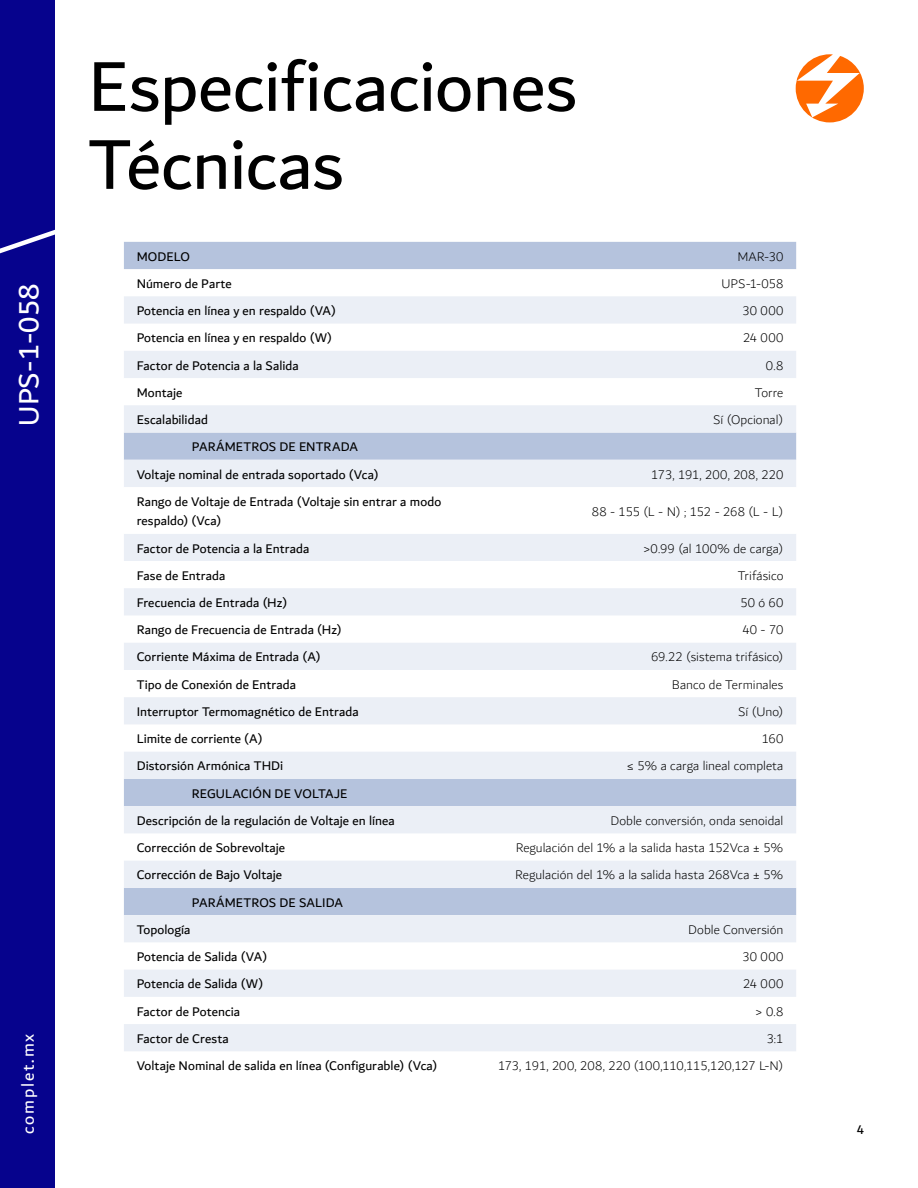
<style>
.page{position:relative;width:918px;height:1188px;background:#fff}
.page>*{position:absolute;margin:0;border:0;box-sizing:border-box;transform-origin:0 0}
.t1{font:75px/78px "Dubai";letter-spacing:-.005em;color:#000}
.t2{font:30px "Dubai";color:#fff}
.t3{font:18px "Dubai";letter-spacing:.1em;color:#fff}
.t4{font:13.5px/27.3px "Dubai";letter-spacing:.005em;color:#000}
.t5{font:300 13.5px "Dubai";letter-spacing:.005em;color:#000}
</style>
<div class="page">
<div style="left:0;top:0;width:54px;height:1188px;background:#06038d"></div>
<svg style="left:0;top:223px;width:55px;height:38px"></svg>
<svg style="left:796px;top:54px;width:68px;height:68px"></svg>
<div style="left:124px;top:242px;width:672px;height:27px;background:#b5c3dd"></div>
<svg style="left:124px;top:296px;width:672px;height:755px;fill:#ebeff6"></svg>
<svg style="left:124px;top:460px;width:672px;height:74px"></svg>
<h2 class="t2" style="left:10px;top:426px;width:143px;rotate:-90deg">UPS-1-058</h2>
<h3 class="t3" style="left:18px;top:1134px;width:102px;rotate:-90deg">complet.mx</h3>
<h1 class="t1" style="left:88px;top:46px;width:491px">Especificaciones<br>Técnicas</h1>
<p class="t4" style="left:137px;top:242px;width:55px">MODELO</p>
<p class="t5" style="left:737px;top:249px;width:48px">MAR-30</p>
<p class="t4" style="left:137px;top:270px;width:97px">Número de Parte</p>
<p class="t5" style="left:721px;top:277px;width:63px">UPS-1-058</p>
<p class="t4" style="left:137px;top:297px;width:201px">Potencia en línea y en respaldo (VA)</p>
<p class="t5" style="left:743px;top:304px;width:42px">30 000</p>
<p class="t4" style="left:137px;top:324px;width:197px">Potencia en línea y en respaldo (W)</p>
<p class="t5" style="left:743px;top:331px;width:42px">24 000</p>
<p class="t4" style="left:137px;top:351px;width:164px">Factor de Potencia a la Salida</p>
<p class="t5" style="left:766px;top:358px;width:19px">0.8</p>
<p class="t4" style="left:137px;top:379px;width:47px">Montaje</p>
<p class="t5" style="left:755px;top:385px;width:30px">Torre</p>
<p class="t4" style="left:137px;top:406px;width:73px">Escalabilidad</p>
<p class="t5" style="left:713px;top:413px;width:72px">Sí (Opcional)</p>
<p class="t4" style="left:137px;top:433px;width:243px;text-indent:55px">PARÁMETROS DE ENTRADA<br>Voltaje nominal de entrada soportado (Vca)</p>
<p class="t5" style="left:651px;top:467px;width:134px">173, 191, 200, 208, 220</p>
<p class="t4" style="left:137px;top:492px;width:306px;line-height:19.5px">Rango de Voltaje de Entrada (Voltaje sin entrar a modo respaldo) (Vca)</p>
<p class="t5" style="left:592px;top:504px;width:193px">88 - 155 (L - N) ; 152 - 268 (L - L)</p>
<p class="t4" style="left:137px;top:534px;width:174px">Factor de Potencia a la Entrada</p>
<p class="t5" style="left:643px;top:541px;width:142px">&gt;0.99 (al 100% de carga)</p>
<p class="t4" style="left:137px;top:562px;width:90px">Fase de Entrada</p>
<p class="t5" style="left:738px;top:568px;width:47px">Trifásico</p>
<p class="t4" style="left:137px;top:589px;width:152px">Frecuencia de Entrada (Hz)</p>
<p class="t5" style="left:740px;top:596px;width:45px">50 ó 60</p>
<p class="t4" style="left:137px;top:616px;width:207px">Rango de Frecuencia de Entrada (Hz)</p>
<p class="t5" style="left:742px;top:623px;width:43px">40 - 70</p>
<p class="t4" style="left:137px;top:643px;width:186px">Corriente Máxima de Entrada (A)</p>
<p class="t5" style="left:651px;top:650px;width:134px">69.22 (sistema trifásico)</p>
<p class="t4" style="left:137px;top:671px;width:161px">Tipo de Conexión de Entrada</p>
<p class="t5" style="left:672px;top:677px;width:113px">Banco de Terminales</p>
<p class="t4" style="left:137px;top:698px;width:224px">Interruptor Termomagnético de Entrada</p>
<p class="t5" style="left:738px;top:705px;width:47px">Sí (Uno)</p>
<p class="t4" style="left:137px;top:725px;width:127px">Limite de corriente (A)</p>
<p class="t5" style="left:762px;top:732px;width:23px">160</p>
<p class="t4" style="left:137px;top:752px;width:148px">Distorsión Armónica THDi</p>
<p class="t5" style="left:627px;top:756px;width:158px">≤ 5% a carga lineal completa</p>
<p class="t4" style="left:137px;top:780px;width:260px;text-indent:55px">REGULACIÓN DE VOLTAJE<br>Descripción de la regulación de Voltaje en línea</p>
<p class="t5" style="left:611px;top:814px;width:174px">Doble conversión, onda senoidal</p>
<p class="t4" style="left:137px;top:834px;width:150px">Corrección de Sobrevoltaje</p>
<p class="t5" style="left:516px;top:841px;width:269px">Regulación del 1% a la salida hasta 152Vca ± 5%</p>
<p class="t4" style="left:137px;top:861px;width:147px">Corrección de Bajo Voltaje</p>
<p class="t5" style="left:515px;top:868px;width:270px">Regulación del 1% a la salida hasta 268Vca ± 5%</p>
<p class="t4" style="left:192px;top:889px;width:153px">PARÁMETROS DE SALIDA</p>
<p class="t4" style="left:137px;top:916px;width:55px">Topología</p>
<p class="t5" style="left:688px;top:923px;width:97px">Doble Conversión</p>
<p class="t4" style="left:137px;top:943px;width:132px">Potencia de Salida (VA)</p>
<p class="t5" style="left:743px;top:950px;width:42px">30 000</p>
<p class="t4" style="left:137px;top:970px;width:128px">Potencia de Salida (W)</p>
<p class="t5" style="left:743px;top:977px;width:42px">24 000</p>
<p class="t4" style="left:137px;top:998px;width:105px">Factor de Potencia</p>
<p class="t5" style="left:755px;top:1004px;width:30px">&gt; 0.8</p>
<p class="t4" style="left:137px;top:1025px;width:94px">Factor de Cresta</p>
<p class="t5" style="left:767px;top:1032px;width:18px">3:1</p>
<p class="t4" style="left:137px;top:1052px;width:302px">Voltaje Nominal de salida en línea (Configurable) (Vca)</p>
<p class="t5" style="left:498px;top:1059px;width:287px">173, 191, 200, 208, 220 (100,110,115,120,127 L-N)</p>
<p class="t4" style="left:857px;top:1116px;width:9px">4</p>
</div>
